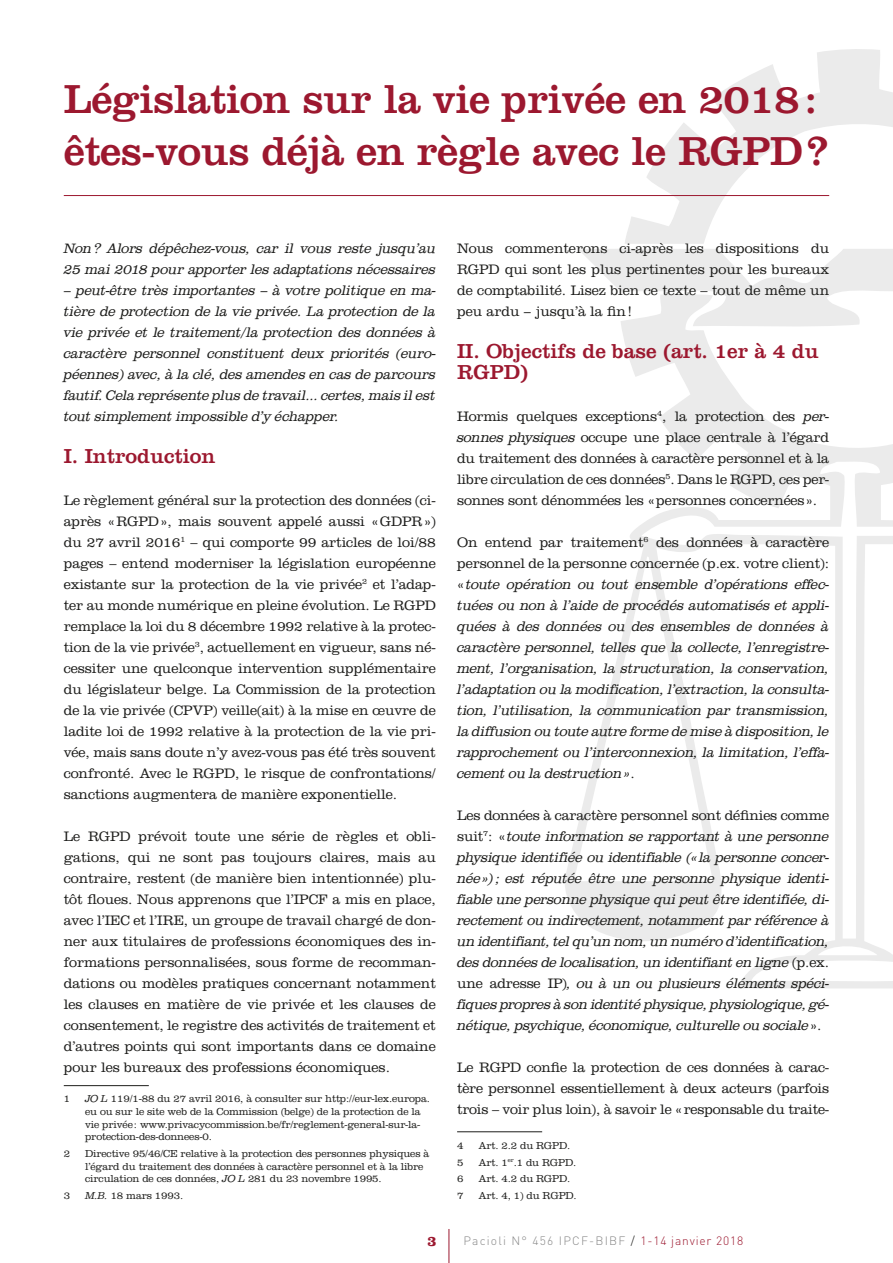
<style>
.page{position:relative;width:893px;height:1263px;background:#fff}
.page>*{position:absolute;margin:0;border:0;box-sizing:border-box;transform-origin:0 0}
.t1{font:42px/52.5px "Clarendon LT Std";letter-spacing:-.01em;color:#9c182f}
.t2{font:21px/21px "Clarendon LT Std";color:#9c182f}
.t3{font:700 14.85px "Clarendon LT Std";color:#9c182f}
.t4{font:300 14.25px/21px "Clarendon LT Std";letter-spacing:-.01em;color:#1d1d1b;text-align:justify}
.t5{font:italic 300 14.25px/21px "Clarendon Std";letter-spacing:-.015em;color:#1d1d1b;text-align:justify}
.t6{font:300 12px "DIN";letter-spacing:.1em;color:#878787}
.t7{font:300 10.5px/12.6px "Clarendon LT Std";letter-spacing:-.015em;color:#1d1d1b}
.s1{font-family:"Clarendon Std";font-style:italic}
.s2{font-family:"Clarendon LT Std";font-style:normal}
.s3{color:#1d1d1b}
.s4{color:#9c182f}
</style>
<div class="page">
<svg style="left:565px;top:49px;width:328px;height:939px"></svg>
<hr style="left:449px;top:1229px;width:1px;height:34px;background:#9c182f">
<hr style="left:64px;top:195px;width:765px;height:1px;background:#9c182f">
<hr style="left:64px;top:1085px;width:85px;height:1px;background:#1d1d1b">
<hr style="left:457px;top:1131px;width:85px;height:1px;background:#1d1d1b">
<h1 class="t1" style="left:64px;top:73px;width:766px">Législation sur la vie privée en 2018: êtes-vous déjà en règle avec le RGPD?</h1>
<p class="t5" style="left:64px;top:238px;width:374px">Non? Alors dépêchez-vous, car il vous reste jusqu’au<br>25 mai 2018 pour apporter les adaptations nécessaires</p>
<p class="t5" style="left:64px;top:280px;width:374px">– peut-être très importantes – à votre politique en ma&shy;tière de protection de la vie privée. La protection de la vie privée et le traitement/la protection des données à caractère personnel constituent deux priorités (euro&shy;péennes) avec, à la clé, des amendes en cas de parcours fautif. Cela représente plus de travail… certes, mais il est tout simplement impossible d’y échapper.</p>
<h2 class="t2" style="left:64px;top:446px;width:153px">I. Introduction</h2>
<p class="t4" style="left:64px;top:490px;width:374px">Le règlement général sur la protection des données (ci&shy;après «RGPD», mais souvent appelé aussi «GDPR») du 27 avril 2016<sup>1</sup> – qui comporte 99 articles de loi/88 pages – entend moderniser la législation européenne existante sur la protection de la vie privée<sup>2</sup> et l’adap&shy;ter au monde numérique en pleine évolution. Le RGPD remplace la loi du 8 décembre 1992 relative à la protec&shy;tion de la vie privée<sup>3</sup>, actuellement en vigueur, sans né&shy;cessiter une quelconque intervention supplémentaire du législateur belge. La Commission de la protection de la vie privée (CPVP) veille(ait) à la mise en œuvre de ladite loi de 1992 relative à la protection de la vie pri&shy;vée, mais sans doute n’y avez-vous pas été très souvent confronté. Avec le RGPD, le risque de confrontations/ sanctions augmentera de manière exponentielle.</p>
<p class="t4" style="left:64px;top:826px;width:374px">Le RGPD prévoit toute une série de règles et obli&shy;gations, qui ne sont pas toujours claires, mais au contraire, restent (de manière bien intentionnée) plu&shy;tôt floues. Nous apprenons que l’IPCF a mis en place, avec l’IEC et l’IRE, un groupe de travail chargé de don&shy;ner aux titulaires de professions économiques des in&shy;formations personnalisées, sous forme de recomman&shy;dations ou modèles pratiques concernant notamment les clauses en matière de vie privée et les clauses de consentement, le registre des activités de traitement et d’autres points qui sont importants dans ce domaine pour les bureaux des professions économiques.</p>
<p class="t7" style="left:64px;top:1093px;width:8px">1</p>
<p class="t7" style="left:85px;top:1093px;width:347px"><span class="s1">JO L</span> 119/1-88 du 27 avril 2016, à consulter sur http://eur-lex.europa. eu ou sur le site web de la Commission (belge) de la protection de la vie privée: www.privacycommission.be/fr/reglement-general-sur-la&shy;protection-des-donnees-0.</p>
<p class="t7" style="left:64px;top:1147px;width:8px">2</p>
<p class="t7" style="left:85px;top:1147px;width:346px">Directive 95/46/CE relative à la protection des personnes physiques à l’égard du traitement des données à caractère personnel et à la libre circulation de ces données, <span class="s1">JO L</span> 281 du 23 novembre 1995.</p>
<p class="t7" style="left:64px;top:1189px;width:8px">3</p>
<p class="t7" style="left:85px;top:1189px;width:100px"><span class="s1">M.B.</span> 18 mars 1993.</p>
<p class="t4" style="left:457px;top:238px;width:374px">Nous commenterons ci-après les dispositions du RGPD qui sont les plus pertinentes pour les bureaux de comptabilité. Lisez bien ce texte – tout de même un peu ardu <span class="s1">–</span> jusqu’à la fin!</p>
<h2 class="t2" style="left:457px;top:341px;width:363px">II. Objectifs de base (art. 1er à 4 du<br>RGPD)</h2>
<p class="t4" style="left:457px;top:406px;width:374px">Hormis quelques exceptions<sup>4</sup>, la protection des <span class="s1">per&shy;sonnes physiques</span> occupe une place centrale à l’égard du traitement des données à caractère personnel et à la libre circulation de ces données<sup>5</sup>. Dans le RGPD, ces per&shy;sonnes sont dénommées les «personnes concernées».</p>
<p class="t4" style="left:457px;top:532px;width:374px">On entend par traitement<sup>6</sup> des données à caractère personnel de la personne concernée (p.ex. votre client):</p>
<p class="t5" style="left:457px;top:574px;width:374px"><span class="s2">«</span>toute opération ou tout ensemble d’opérations effec&shy;tuées ou non à l’aide de procédés automatisés et appli&shy;quées à des données ou des ensembles de données à caractère personnel, telles que la collecte, l’enregistre&shy;ment, l’organisation, la structuration, la conservation, l’adaptation ou la modification, l’extraction, la consulta&shy;tion, l’utilisation, la communication par transmission, la diffusion ou toute autre forme de mise à disposition, le rapprochement ou l’interconnexion, la limitation, l’effa&shy;cement ou la destruction»<span class="s2">.</span></p>
<p class="t4" style="left:457px;top:805px;width:374px">Les données à caractère personnel sont définies comme</p>
<p class="t5" style="left:457px;top:826px;width:374px"><span class="s2">suit</span><sup>7</sup><span class="s2">: «</span>toute information se rapportant à une personne physique identifiée ou identifiable («la personne concer&shy;née»); est réputée être une personne physique identi&shy;fiable une personne physique qui peut être identifiée, di&shy;rectement ou indirectement, notamment par référence à un identifiant, tel qu’un nom, un numéro d’identification, des données de localisation, un identifiant en ligne <span class="s2">(p.ex. une adresse IP)</span>, ou à un ou plusieurs éléments spéci&shy;fiques propres à son identité physique, physiologique, gé&shy;nétique, psychique, économique, culturelle ou sociale<span class="s2">».</span></p>
<p class="t4" style="left:457px;top:1057px;width:374px">Le RGPD confie la protection de ces données à carac&shy;tère personnel essentiellement à deux acteurs (parfois trois – voir plus loin), à savoir le «responsable du traite-</p>
<p class="t7" style="left:457px;top:1139px;width:8px">4</p>
<p class="t7" style="left:478px;top:1139px;width:93px">Art. 2.2 du RGPD.</p>
<p class="t7" style="left:457px;top:1156px;width:8px">5</p>
<p class="t7" style="left:478px;top:1156px;width:99px">Art. 1<sup>er</sup>.1 du RGPD.</p>
<p class="t7" style="left:457px;top:1172px;width:8px">6</p>
<p class="t7" style="left:478px;top:1172px;width:93px">Art. 4.2 du RGPD.</p>
<p class="t7" style="left:457px;top:1189px;width:8px">7</p>
<p class="t7" style="left:478px;top:1189px;width:100px">Art. 4, 1) du RGPD.</p>
<p class="t3" style="left:427px;top:1232px;width:11px">3</p>
<p class="t6" style="left:463px;top:1233px;width:282px">Pacioli N° 456 IPCF-BIBF <span class="s3">/</span> <span class="s4">1-14 janvier 2018</span></p>
</div>
